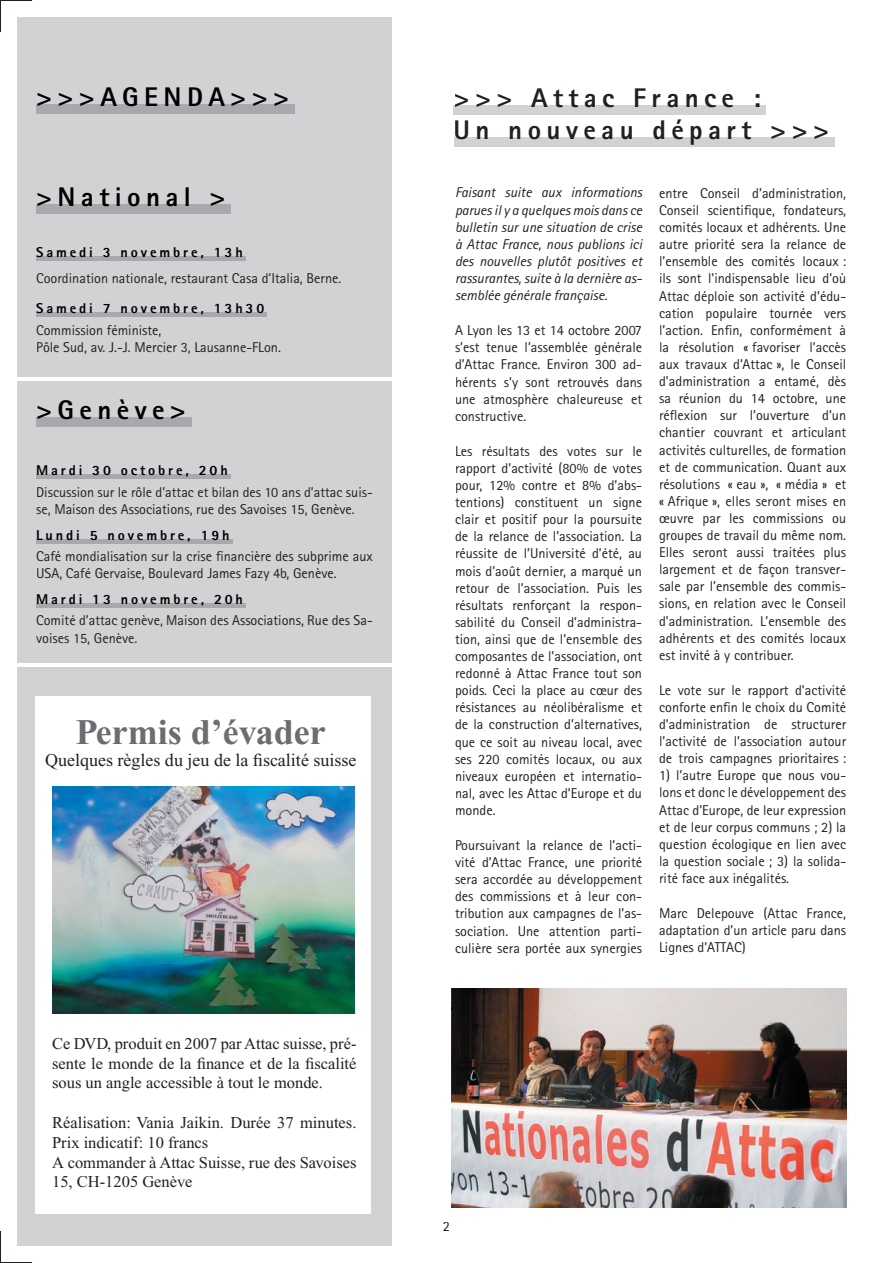
<style>
.page{position:relative;width:893px;height:1263px;background:#fff}
.page>*{position:absolute;margin:0;border:0;box-sizing:border-box;transform-origin:0 0}
.t1{font:700 36px "Times New Roman";color:#6c6d70}
.t2{font:800 27px/32.4px "Rotis Sans Serif";letter-spacing:.2em;color:#231f20}
.t3{font:800 27px "Rotis Sans Serif";letter-spacing:.2em;color:#000}
.t4{font:18px "Times New Roman";color:#231f20}
.t5{font:16.5px/19.8px "Times New Roman";color:#231f20;text-align:justify}
.t6{font:14.25px/17.1px "Rotis Sans Serif";color:#231f20;text-align:justify}
.t7{font:italic 14.25px/17.1px "Rotis Sans Serif";color:#231f20}
.t8{font:800 14.25px "Rotis Sans Serif";letter-spacing:.2em;color:#000}
</style>
<div class="page">
<hr style="left:0;top:0;width:1px;height:32px;background:#231f20">
<hr style="left:0;top:0;width:32px;height:1px;background:#231f20">
<hr style="left:0;top:1231px;width:1px;height:32px;background:#231f20">
<hr style="left:0;top:1262px;width:32px;height:1px;background:#231f20">
<div style="left:17px;top:17px;width:374px;height:1229px;background:#d1d2d4"></div>
<div style="left:36px;top:104px;width:259px;height:9px;background:#a8a9ad"></div>
<div style="left:36px;top:204px;width:195px;height:9px;background:#a8a9ad"></div>
<hr style="left:36px;top:257px;width:210px;height:4px;background:#a8a9ad">
<div style="left:36px;top:312px;width:231px;height:5px;background:#a8a9ad"></div>
<div style="left:36px;top:417px;width:155px;height:9px;background:#a8a9ad"></div>
<div style="left:36px;top:474px;width:195px;height:5px;background:#a8a9ad"></div>
<hr style="left:36px;top:539px;width:196px;height:4px;background:#a8a9ad">
<div style="left:36px;top:603px;width:210px;height:5px;background:#a8a9ad"></div>
<div style="left:454px;top:105px;width:312px;height:9px;background:#d1d2d4"></div>
<div style="left:454px;top:138px;width:380px;height:9px;background:#d1d2d4"></div>
<img style="left:451px;top:989px;width:395px;height:219px">
<hr style="left:0;top:377px;width:407px;height:3px;background:#fff">
<div style="left:35px;top:696px;width:336px;height:517px;background:#fff"></div>
<img style="left:52px;top:787px;width:302px;height:226px">
<hr style="left:0;top:663px;width:415px;height:3px;background:#fff">
<h2 class="t3" style="left:36px;top:80px;width:254px">&gt;&gt;&gt;AGENDA&gt;&gt;&gt;</h2>
<h2 class="t3" style="left:36px;top:180px;width:191px">&gt;National &gt;</h2>
<p class="t8" style="left:36px;top:243px;width:208px">Samedi 3 novembre, 13h</p>
<p class="t6" style="left:36px;top:269px;width:307px">Coordination nationale, restaurant Casa d’Italia, Berne.</p>
<p class="t8" style="left:36px;top:299px;width:230px">Samedi 7 novembre, 13h30</p>
<p class="t6" style="left:36px;top:321px;width:246px">Commission féministe,<br>Pôle Sud, av. J.-J. Mercier 3, Lausanne-FLon.</p>
<h2 class="t3" style="left:36px;top:393px;width:151px">&gt;Genève&gt;</h2>
<p class="t8" style="left:36px;top:461px;width:193px">Mardi 30 octobre, 20h</p>
<p class="t6" style="left:36px;top:483px;width:338px">Discussion sur le rôle d’attac et bilan des 10 ans d’attac suis&shy;se, Maison des Associations, rue des Savoises 15, Genève.</p>
<p class="t8" style="left:36px;top:526px;width:195px">Lundi 5 novembre, 19h</p>
<p class="t6" style="left:36px;top:547px;width:338px">Café mondialisation sur la crise financière des subprime aux<br>USA, Café Gervaise, Boulevard James Fazy 4b, Genève.</p>
<p class="t8" style="left:36px;top:590px;width:208px">Mardi 13 novembre, 20h</p>
<p class="t6" style="left:36px;top:612px;width:338px">Comité d’attac genève, Maison des Associations, Rue des Sa&shy;voises 15, Genève.</p>
<h1 class="t1" style="left:76px;top:712px;width:252px">Permis d’évader</h1>
<p class="t4" style="left:45px;top:750px;width:313px">Quelques règles du jeu de la fiscalité suisse</p>
<p class="t5" style="left:52px;top:1033px;width:306px">Ce DVD, produit en 2007 par Attac suisse, pré&shy;sente le monde de la finance et de la fiscalité sous un angle accessible à tout le monde.</p>
<p class="t5" style="left:52px;top:1112px;width:306px;text-align:left">Réalisation: Vania Jaikin. Durée 37 minutes.<br>Prix indicatif: 10 francs<br>A commander à Attac Suisse, rue des Savoises 15, CH-1205 Genève</p>
<h2 class="t2" style="left:454px;top:81px;width:377px">&gt;&gt;&gt; Attac France :<br>Un nouveau départ &gt;&gt;&gt;</h2>
<p class="t7" style="left:455px;top:184px;width:189px">Faisant suite aux informations parues il y a quelques mois dans ce bulletin sur une situation de crise à Attac France, nous publions ici des nouvelles plutôt positives et rassurantes, suite à la dernière as&shy;semblée générale française.</p>
<p class="t6" style="left:455px;top:322px;width:189px">A Lyon les 13 et 14 octobre 2007 s’est tenue l’assemblée générale d’Attac France. Environ 300 ad&shy;hérents s’y sont retrouvés dans une atmosphère chaleureuse et constructive.</p>
<p class="t6" style="left:455px;top:442px;width:189px">Les résultats des votes sur le rapport d’activité (80% de votes pour, 12% contre et 8% d’abs&shy;tentions) constituent un signe clair et positif pour la poursuite de la relance de l’association. La réussite de l’Université d’été, au mois d’août dernier, a marqué un retour de l’association. Puis les résultats renforçant la respon&shy;sabilité du Conseil d’administra&shy;tion, ainsi que de l’ensemble des composantes de l’association, ont redonné à Attac France tout son poids. Ceci la place au cœur des résistances au néolibéralisme et de la construction d’alternatives, que ce soit au niveau local, avec ses 220 comités locaux, ou aux niveaux européen et internatio&shy;nal, avec les Attac d’Europe et du monde.</p>
<p class="t6" style="left:455px;top:836px;width:189px">Poursuivant la relance de l’acti&shy;vité d’Attac France, une priorité sera accordée au développement des commissions et à leur con&shy;tribution aux campagnes de l’as&shy;sociation. Une attention parti&shy;culière sera portée aux synergies</p>
<p class="t6" style="left:659px;top:184px;width:189px">entre Conseil d’administration, Conseil scientifique, fondateurs, comités locaux et adhérents. Une autre priorité sera la relance de l’ensemble des comités locaux : ils sont l’indispensable lieu d’où Attac déploie son activité d’édu&shy;cation populaire tournée vers l’action. Enfin, conformément à la résolution « favoriser l’accès aux travaux d’Attac », le Conseil d’administration a entamé, dès sa réunion du 14 octobre, une réflexion sur l’ouverture d’un chantier couvrant et articulant activités culturelles, de formation et de communication. Quant aux résolutions « eau », « média » et « Afrique », elles seront mises en œuvre par les commissions ou groupes de travail du même nom.<br>Elles seront aussi traitées plus largement et de façon transver&shy;sale par l’ensemble des commis&shy;sions, en relation avec le Conseil d’administration. L’ensemble des adhérents et des comités locaux est invité à y contribuer.</p>
<p class="t6" style="left:659px;top:681px;width:189px">Le vote sur le rapport d’activité conforte enfin le choix du Comité d’administration de structurer l’activité de l’association autour de trois campagnes prioritaires :</p>
<p class="t6" style="left:659px;top:767px;width:189px">1) l’autre Europe que nous vou&shy;lons et donc le développement des Attac d’Europe, de leur expression et de leur corpus communs ; 2) la question écologique en lien avec la question sociale ; 3) la solida&shy;rité face aux inégalités.</p>
<p class="t6" style="left:659px;top:904px;width:189px">Marc Delepouve (Attac France, adaptation d’un article paru dans Lignes d’ATTAC)</p>
<p class="t6" style="left:443px;top:1218px;width:9px">2</p>
</div>
